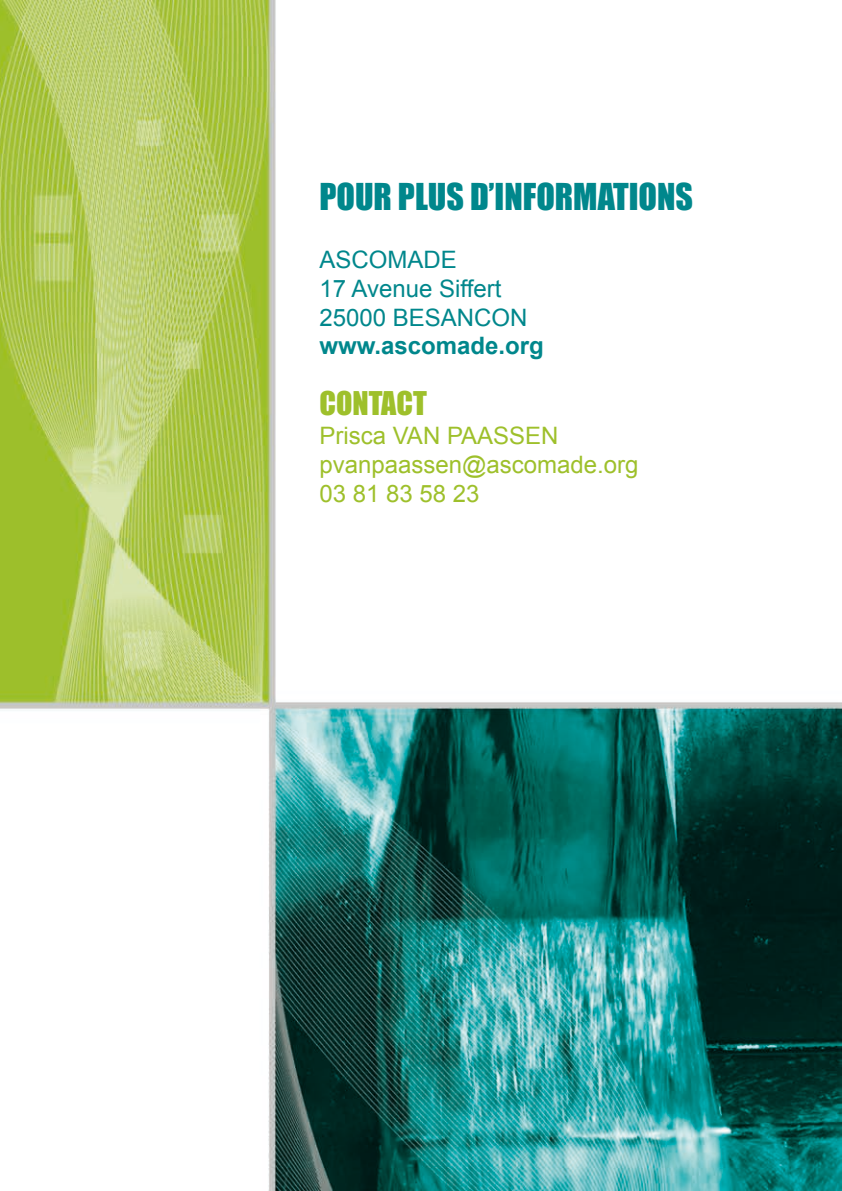
<style>
.page{position:relative;width:842px;height:1191px;background:#fff}
.page>*{position:absolute;margin:0;border:0;box-sizing:border-box;transform-origin:0 0}
.t1{font:34px "Impact";color:#00878c}
.t2{font:30px "Impact";color:#9ec02b}
.t3{font:24px/28.8px "Arial";color:#9ec02b}
.t4{font:24px/28.8px "Arial";color:#00878c}
.t5{font:700 24px "Arial";color:#00878c}
</style>
<div class="page">
<img style="left:0;top:0;width:842px;height:1191px">
<h1 class="t1" style="left:319px;top:170px;width:375px">POUR PLUS D’INFORMATIONS</h1>
<p class="t4" style="left:319px;top:245px;width:210px">ASCOMADE<br>17 Avenue Siffert<br>25000 BESANCON</p>
<p class="t5" style="left:319px;top:330px;width:226px">www.ascomade.org</p>
<p class="t2" style="left:319px;top:380px;width:109px">CONTACT</p>
<p class="t3" style="left:319px;top:421px;width:321px">Prisca VAN PAASSEN pvanpaassen@ascomade.org<br>03 81 83 58 23</p>
</div>
